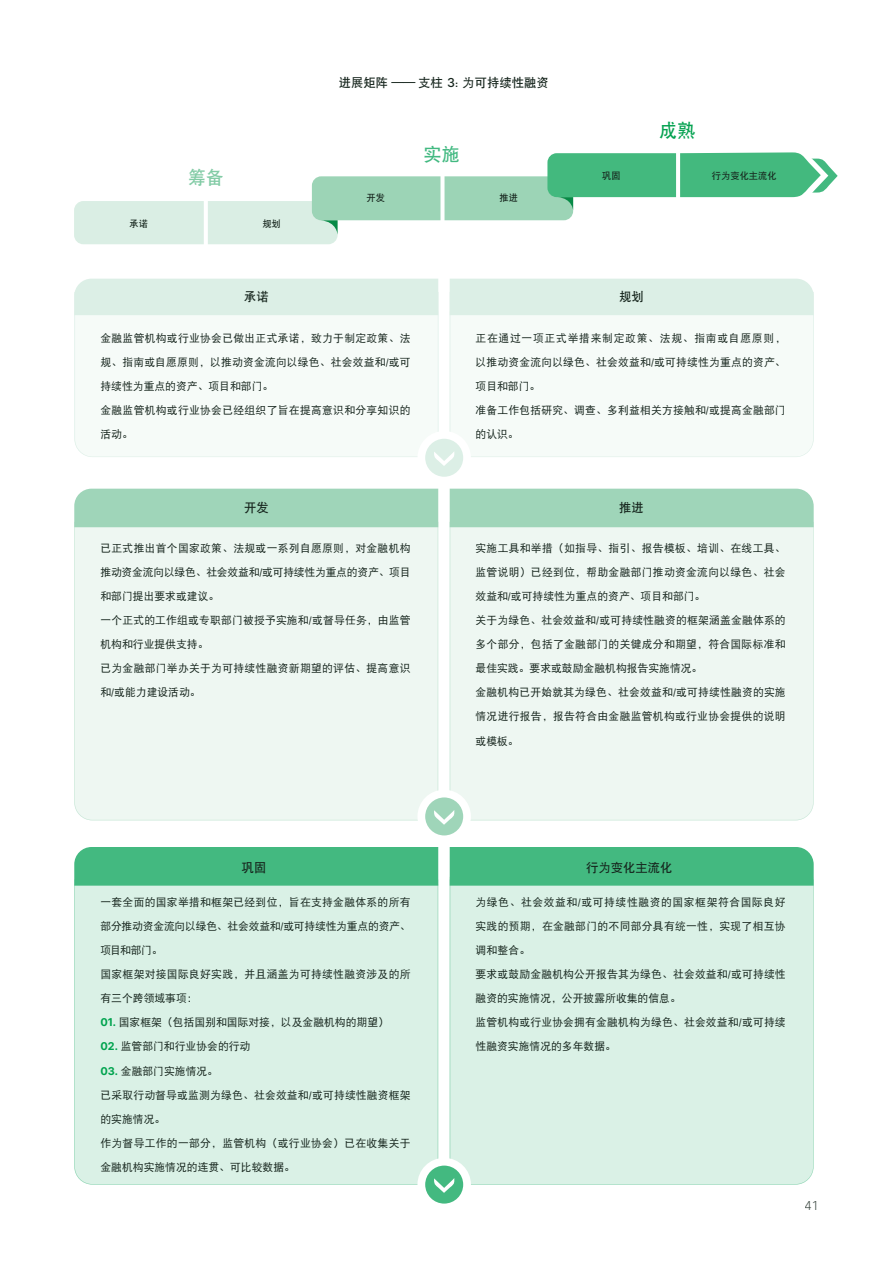
<style>
.page{position:relative;width:893px;height:1263px;background:#fff}
.page>*{position:absolute;margin:0;border:0;box-sizing:border-box;transform-origin:0 0}
.t1{font:18.45px "DFP Hei W7";color:#82cba5}
.t2{font:18.45px "DFP Hei W7";color:#42b981}
.t3{font:18.45px "DFP Hei W7";color:#05a251}
.t4{font:12.3px "DFP Hei W7";color:#16251d}
.t5{font:300 12.3px "Inter";color:#16251d}
.t6{font:10.8px "DFP Hei W5";letter-spacing:.015em;color:#16251d}
.t7{font:10.8px "DFP Hei W5";letter-spacing:-.02em;color:#16251d}
.t8{font:10.8px "DFP Hei W5";letter-spacing:.055em;color:#16251d}
.t9{font:10.8px "DFP Hei W5";letter-spacing:.065em;color:#16251d}
.t10{font:9.3px "DFP Hei W7";color:#16251d}
.t11{font:500 9.3px "Inter";color:#16251d}
.s1{font-family:"DFP Hei W5"}
.s2{font-family:"Inter";font-weight:500}
.s3{font-family:"Inter";font-weight:700;color:#00a34e}
</style>
<div class="page">
<div style="left:450px;top:886px;width:364px;height:298px;background:#daf1e6"></div>
<div style="left:74px;top:886px;width:364px;height:298px;background:#daf1e6"></div>
<div style="left:74px;top:315px;width:364px;height:141px;background:#f6fbf8"></div>
<div style="left:449px;top:312px;width:364px;height:144px;background:#f6fbf8"></div>
<div style="left:74px;top:527px;width:364px;height:293px;background:#eef7f2"></div>
<div style="left:449px;top:522px;width:364px;height:298px;background:#eef7f2"></div>
<div style="left:74px;top:847px;width:364px;height:39px;background:#43b980"></div>
<div style="left:450px;top:847px;width:364px;height:39px;background:#43b980"></div>
<div style="left:74px;top:489px;width:364px;height:38px;background:#9fd5b9"></div>
<div style="left:450px;top:489px;width:364px;height:38px;background:#9fd5b9"></div>
<div style="left:74px;top:279px;width:364px;height:36px;background:#dcefe6"></div>
<div style="left:450px;top:279px;width:364px;height:36px;background:#dcefe6"></div>
<svg style="left:421px;top:435px;width:46px;height:46px"></svg>
<div style="left:417px;top:431px;width:54px;height:53px;border:8px solid #fff;border-radius:50%"></div>
<svg style="left:434px;top:451px;width:20px;height:15px"></svg>
<svg style="left:421px;top:793px;width:46px;height:46px"></svg>
<div style="left:417px;top:790px;width:54px;height:53px;border:8px solid #fff;border-radius:50%"></div>
<svg style="left:434px;top:810px;width:20px;height:15px"></svg>
<svg style="left:421px;top:1162px;width:46px;height:45px"></svg>
<div style="left:417px;top:1158px;width:54px;height:53px;border:8px solid #fff;border-radius:50%"></div>
<svg style="left:434px;top:1178px;width:20px;height:15px"></svg>
<svg style="left:74px;top:152px;width:764px;height:92px"></svg>
<h1 class="t1" style="left:188px;top:168px;width:38px">筹备</h1>
<p class="t10" style="left:130px;top:218px;width:20px">承诺</p>
<p class="t10" style="left:262px;top:218px;width:20px">规划</p>
<p class="t4" style="left:339px;top:76px;width:211px">进展矩阵 <span class="s1">——</span> 支柱 <span class="s2">3</span>: 为可持续性融资</p>
<h1 class="t2" style="left:424px;top:145px;width:38px">实施</h1>
<p class="t10" style="left:367px;top:192px;width:20px">开发</p>
<p class="t10" style="left:499px;top:192px;width:20px">推进</p>
<h1 class="t3" style="left:659px;top:120px;width:38px">成熟</h1>
<p class="t10" style="left:602px;top:171px;width:20px">巩固</p>
<p class="t10" style="left:712px;top:171px;width:66px">行为变化主流化</p>
<p class="t4" style="left:244px;top:290px;width:26px">承诺</p>
<p class="t4" style="left:619px;top:290px;width:26px">规划</p>
<p class="t6" style="left:100px;top:332px;width:312px">金融监管机构或行业协会已做出正式承诺，致力于制定政策、法</p>
<p class="t6" style="left:100px;top:356px;width:312px">规、指南或自愿原则，以推动资金流向以绿色、社会效益和/或可</p>
<p class="t6" style="left:100px;top:380px;width:174px">持续性为重点的资产、项目和部门。</p>
<p class="t6" style="left:100px;top:404px;width:312px">金融监管机构或行业协会已经组织了旨在提高意识和分享知识的</p>
<p class="t6" style="left:100px;top:428px;width:34px">活动。</p>
<p class="t11" style="left:107px;top:353px;width:8px">1.</p>
<p class="t9" style="left:476px;top:332px;width:312px">正在通过一项正式举措来制定政策、法规、指南或自愿原则，</p>
<p class="t6" style="left:476px;top:356px;width:312px">以推动资金流向以绿色、社会效益和/或可持续性为重点的资产、</p>
<p class="t6" style="left:476px;top:380px;width:66px">项目和部门。</p>
<p class="t6" style="left:476px;top:404px;width:312px">准备工作包括研究、调查、多利益相关方接触和/或提高金融部门</p>
<p class="t6" style="left:476px;top:428px;width:45px">的认识。</p>
<p class="t4" style="left:244px;top:501px;width:26px">开发</p>
<p class="t4" style="left:619px;top:501px;width:26px">推进</p>
<p class="t6" style="left:100px;top:542px;width:312px">已正式推出首个国家政策、法规或一系列自愿原则，对金融机构</p>
<p class="t7" style="left:100px;top:566px;width:312px">推动资金流向以绿色、社会效益和/或可持续性为重点的资产、项目</p>
<p class="t6" style="left:100px;top:590px;width:120px">和部门提出要求或建议。</p>
<p class="t6" style="left:100px;top:614px;width:312px">一个正式的工作组或专职部门被授予实施和/或督导任务，由监管</p>
<p class="t6" style="left:100px;top:638px;width:110px">机构和行业提供支持。</p>
<p class="t6" style="left:100px;top:663px;width:312px">已为金融部门举办关于为可持续性融资新期望的评估、提高意识</p>
<p class="t6" style="left:100px;top:687px;width:102px">和/或能力建设活动。</p>
<p class="t11" style="left:106px;top:562px;width:10px">3.</p>
<p class="t6" style="left:476px;top:542px;width:312px">实施工具和举措（如指导、指引、报告模板、培训、在线工具、</p>
<p class="t6" style="left:476px;top:566px;width:312px">监管说明）已经到位，帮助金融部门推动资金流向以绿色、社会</p>
<p class="t6" style="left:476px;top:590px;width:231px">效益和/或可持续性为重点的资产、项目和部门。</p>
<p class="t6" style="left:476px;top:614px;width:312px">关于为绿色、社会效益和/或可持续性融资的框架涵盖金融体系的</p>
<p class="t6" style="left:476px;top:638px;width:312px">多个部分，包括了金融部门的关键成分和期望，符合国际标准和</p>
<p class="t6" style="left:476px;top:663px;width:228px">最佳实践。要求或鼓励金融机构报告实施情况。</p>
<p class="t6" style="left:476px;top:687px;width:312px">金融机构已开始就其为绿色、社会效益和/或可持续性融资的实施</p>
<p class="t6" style="left:476px;top:711px;width:312px">情况进行报告，报告符合由金融监管机构或行业协会提供的说明</p>
<p class="t6" style="left:476px;top:735px;width:45px">或模板。</p>
<p class="t4" style="left:242px;top:861px;width:26px">巩固</p>
<p class="t4" style="left:586px;top:861px;width:88px">行为变化主流化</p>
<p class="t6" style="left:100px;top:896px;width:312px">一套全面的国家举措和框架已经到位，旨在支持金融体系的所有</p>
<p class="t7" style="left:100px;top:920px;width:312px">部分推动资金流向以绿色、社会效益和/或可持续性为重点的资产、</p>
<p class="t6" style="left:100px;top:944px;width:64px">项目和部门。</p>
<p class="t6" style="left:100px;top:968px;width:312px">国家框架对接国际良好实践，并且涵盖为可持续性融资涉及的所</p>
<p class="t6" style="left:100px;top:993px;width:99px">有三个跨领域事项：</p>
<p class="t6" style="left:100px;top:1017px;width:290px"><span class="s3">01.</span> 国家框架（包括国别和国际对接，以及金融机构的期望）</p>
<p class="t6" style="left:100px;top:1041px;width:151px"><span class="s3">02.</span> 监管部门和行业协会的行动</p>
<p class="t6" style="left:100px;top:1065px;width:119px"><span class="s3">03.</span> 金融部门实施情况。</p>
<p class="t6" style="left:100px;top:1089px;width:312px">已采取行动督导或监测为绿色、社会效益和/或可持续性融资框架</p>
<p class="t6" style="left:100px;top:1113px;width:66px">的实施情况。</p>
<p class="t6" style="left:100px;top:1137px;width:312px">作为督导工作的一部分，监管机构（或行业协会）已在收集关于</p>
<p class="t6" style="left:100px;top:1161px;width:196px">金融机构实施情况的连贯、可比较数据。</p>
<p class="t8" style="left:476px;top:896px;width:312px">为绿色、社会效益和/或可持续性融资的国家框架符合国际良好</p>
<p class="t6" style="left:476px;top:920px;width:312px">实践的预期，在金融部门的不同部分具有统一性，实现了相互协</p>
<p class="t6" style="left:476px;top:944px;width:56px">调和整合。</p>
<p class="t6" style="left:476px;top:968px;width:312px">要求或鼓励金融机构公开报告其为绿色、社会效益和/或可持续性</p>
<p class="t6" style="left:476px;top:992px;width:207px">融资的实施情况，公开披露所收集的信息。</p>
<p class="t6" style="left:476px;top:1017px;width:312px">监管机构或行业协会拥有金融机构为绿色、社会效益和/或可持续</p>
<p class="t6" style="left:476px;top:1041px;width:142px">性融资实施情况的多年数据。</p>
<p class="t5" style="left:805px;top:1197px;width:15px">41</p>
</div>
